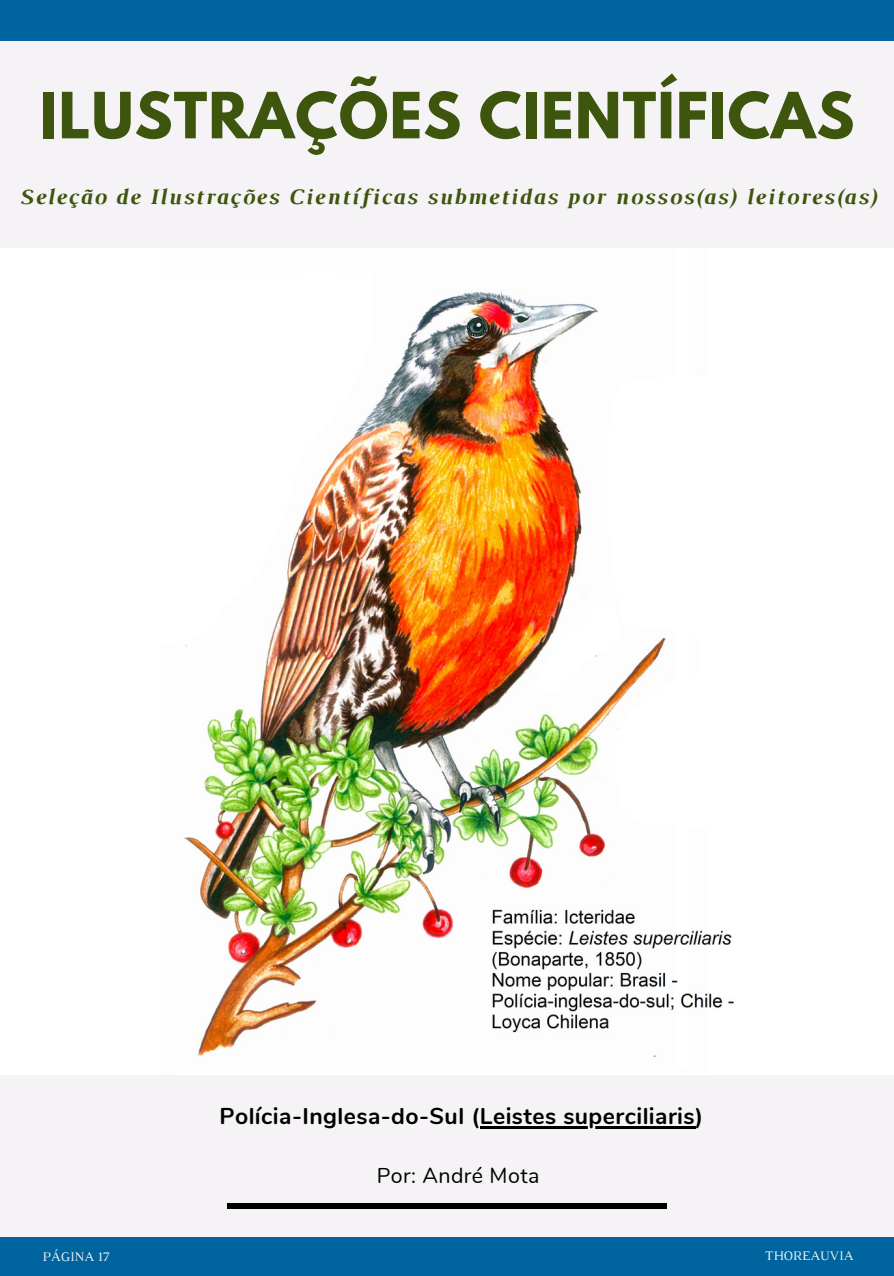
<style>
.page{position:relative;width:894px;height:1276px;background:#fff}
.page>*{position:absolute;margin:0;border:0;box-sizing:border-box;transform-origin:0 0}
.t1{font:700 56.4px "League Spartan";letter-spacing:.02em;color:#3d550c}
.t2{font:700 22.95px "Nunito";letter-spacing:.02em;color:#000}
.t3{font:italic 700 22.5px "Luthier";letter-spacing:.07em;color:#3d550c}
.t4{font:21.45px "Nunito";letter-spacing:.02em;color:#000}
.t5{font:13.35px "Luthier";color:#f5f3f5}
</style>
<div class="page">
<div style="left:0;top:0;width:893px;height:1276px;background:#f5f3f5"></div>
<div style="left:0;top:1237px;width:893px;height:39px;background:#00649f"></div>
<div style="left:0;top:0;width:893px;height:41px;background:#00649f"></div>
<div style="left:227px;top:1203px;width:439px;height:5px;background:#000"></div>
<div style="left:0;top:248px;width:893px;height:827px;background:#fff"></div>
<img style="left:184px;top:291px;width:550px;height:766px">
<hr style="left:479px;top:1126px;width:216px;height:2px;background:#000">
<h1 class="t1" style="left:40px;top:88px;width:815px">ILUSTRAÇÕES CIENTÍFICAS</h1>
<p class="t3" style="left:18px;top:189px;width:859px">Seleção de Ilustrações Científicas submetidas por nossos(as) leitores(as)</p>
<p class="t2" style="left:219px;top:1101px;width:485px">Polícia-Inglesa-do-Sul (Leistes superciliaris)</p>
<p class="t4" style="left:376px;top:1161px;width:164px">Por: André Mota</p>
<p class="t5" style="left:43px;top:1251px;width:68px">PÁGINA 17</p>
<p class="t5" style="left:764px;top:1250px;width:90px">THOREAUVIA</p>
</div>
